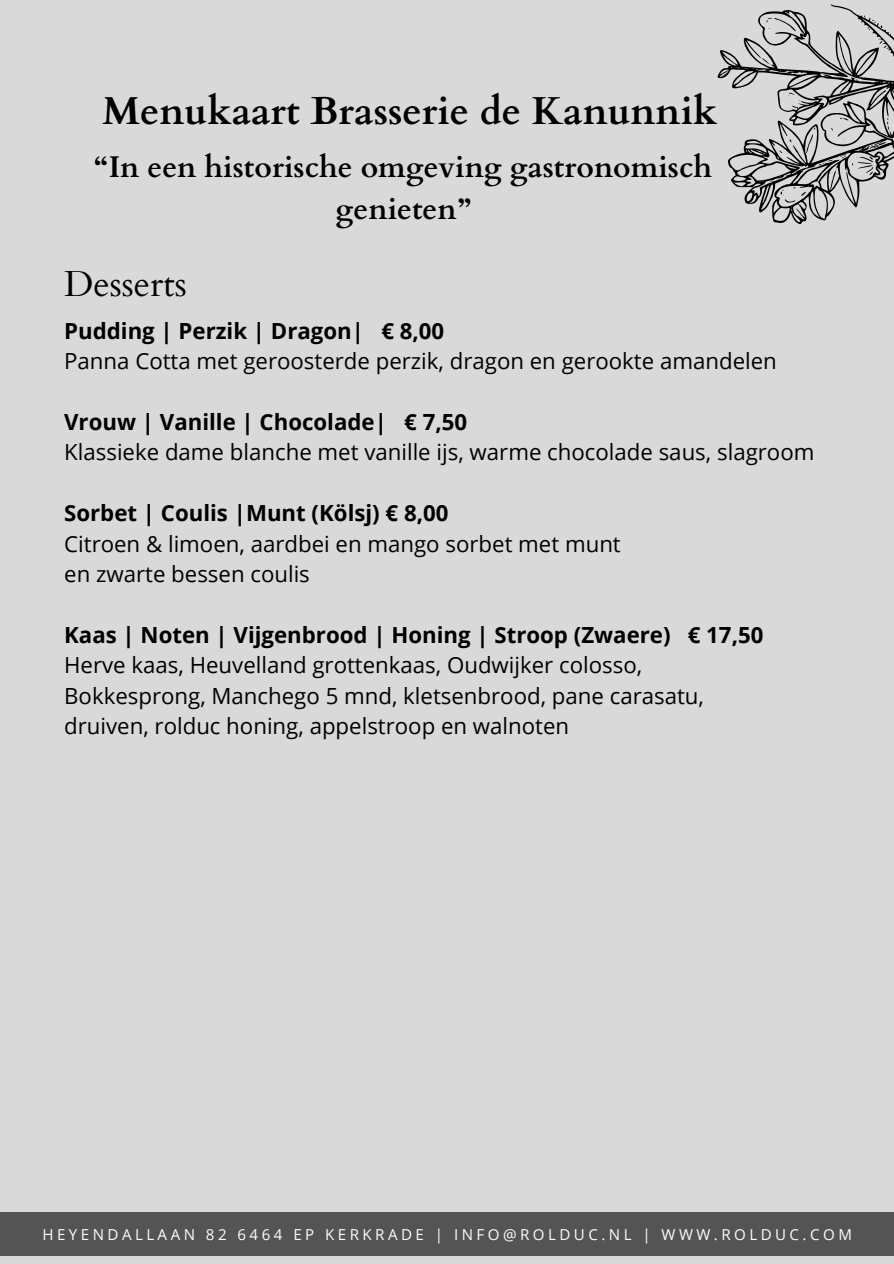
<style>
.page{position:relative;width:894px;height:1264px;background:#fff}
.page>*{position:absolute;margin:0;border:0;box-sizing:border-box;transform-origin:0 0}
.t1{font:700 39px "Cardo";color:#000}
.t2{font:36px "Cardo";color:#000}
.t3{font:700 30px/41.7px "Cardo";color:#000;text-align:center}
.t4{font:22.2px "Open Sans";color:#000}
.t5{font:700 22.2px "Open Sans";color:#000}
.t6{font:15.15px "Open Sans";letter-spacing:.23em;color:#f9fff9}
</style>
<div class="page">
<div style="left:0;top:0;width:893px;height:1263px;background:#d9d9d9"></div>
<div style="left:0;top:1212px;width:893px;height:43px;background:#545454"></div>
<svg style="left:717px;top:5px;width:176px;height:219px"></svg>
<p class="t1" style="left:102px;top:85px;width:616px">Menukaart Brasserie de Kanunnik</p>
<p class="t3" style="left:94px;top:147px;width:619px">“In een historische omgeving gastronomisch genieten”</p>
<p class="t2" style="left:64px;top:260px;width:124px">Desserts</p>
<p class="t5" style="left:64px;top:315px;width:381px">Pudding | Perzik | Dragon| € 8,00</p>
<p class="t4" style="left:64px;top:345px;width:714px">Panna Cotta met geroosterde perzik, dragon en gerookte amandelen</p>
<p class="t5" style="left:64px;top:406px;width:404px">Vrouw | Vanille | Chocolade| € 7,50</p>
<p class="t4" style="left:64px;top:436px;width:751px">Klassieke dame blanche met vanille ijs, warme chocolade saus, slagroom</p>
<p class="t5" style="left:64px;top:497px;width:385px">Sorbet | Coulis |Munt (Kölsj) € 8,00</p>
<p class="t4" style="left:64px;top:528px;width:558px">Citroen &amp; limoen, aardbei en mango sorbet met munt</p>
<p class="t4" style="left:64px;top:558px;width:247px">en zwarte bessen coulis</p>
<p class="t5" style="left:64px;top:619px;width:700px">Kaas | Noten | Vijgenbrood | Honing | Stroop (Zwaere) € 17,50</p>
<p class="t4" style="left:64px;top:649px;width:579px">Herve kaas, Heuvelland grottenkaas, Oudwijker colosso,</p>
<p class="t4" style="left:64px;top:680px;width:641px">Bokkesprong, Manchego 5 mnd, kletsenbrood, pane carasatu,</p>
<p class="t4" style="left:64px;top:710px;width:506px">druiven, rolduc honing, appelstroop en walnoten</p>
<p class="t6" style="left:42px;top:1223px;width:810px">HEYENDALLAAN 82 6464 EP KERKRADE | INFO@ROLDUC.NL | WWW.ROLDUC.COM</p>
</div>
